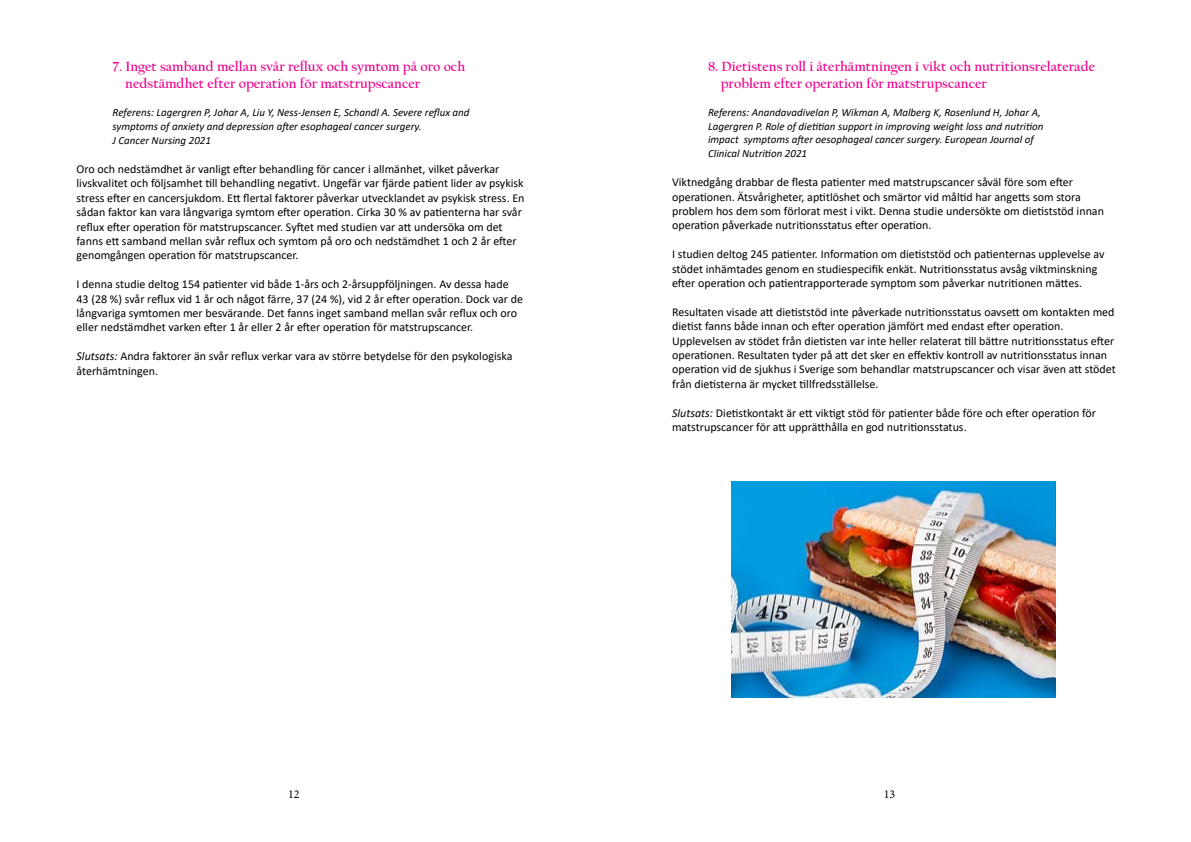
<style>
.page{position:relative;width:1191px;height:842px;background:#fff}
.page>*{position:absolute;margin:0;border:0;box-sizing:border-box;transform-origin:0 0}
.t1{font:700 14px/16.8px "Californian FB";color:#ec008c}
.t2{font:12px/14.4px "Calibri";color:#000}
.t3{font:12px "Minion Pro";color:#000}
.t4{font:italic 11px/13.2px "Calibri";color:#000}
.s1{font-style:italic}
</style>
<div class="page">
<img style="left:731px;top:482px;width:324px;height:216px">
<p class="t1" style="left:125px;top:58px;width:341px;text-indent:-13px">7. Inget samband mellan svår reflux och symtom på oro och nedstämdhet efter operation för matstrupscancer</p>
<p class="t4" style="left:113px;top:106px;width:358px">Referens: Lagergren P, Johar A, Liu Y, Ness-Jensen E, Schandl A. Severe reflux and symptoms of anxiety and depression after esophageal cancer surgery.</p>
<p class="t4" style="left:113px;top:133px;width:100px">J Cancer Nursing 2021</p>
<p class="t2" style="left:77px;top:161px;width:449px">Oro och nedstämdhet är vanligt efter behandling för cancer i allmänhet, vilket påverkar livskvalitet och följsamhet till behandling negativt. Ungefär var fjärde patient lider av psykisk stress efter en cancersjukdom. Ett flertal faktorer påverkar utvecklandet av psykisk stress. En sådan faktor kan vara långvariga symtom efter operation. Cirka 30 % av patienterna har svår reflux efter operation för matstrupscancer. Syftet med studien var att undersöka om det fanns ett samband mellan svår reflux och symtom på oro och nedstämdhet 1 och 2 år efter genomgången operation för matstrupscancer.</p>
<p class="t2" style="left:77px;top:277px;width:448px">I denna studie deltog 154 patienter vid både 1-års och 2-årsuppföljningen. Av dessa hade 43 (28 %) svår reflux vid 1 år och något färre, 37 (24 %), vid 2 år efter operation. Dock var de långvariga symtomen mer besvärande. Det fanns inget samband mellan svår reflux och oro eller nedstämdhet varken efter 1 år eller 2 år efter operation för matstrupscancer.</p>
<p class="t2" style="left:77px;top:349px;width:437px"><span class="s1">Slutsats:</span> Andra faktorer än svår reflux verkar vara av större betydelse för den psykologiska återhämtningen.</p>
<p class="t1" style="left:720px;top:58px;width:376px;text-indent:-13px">8. Dietistens roll i återhämtningen i vikt och nutritionsrelaterade problem efter operation för matstrupscancer</p>
<p class="t4" style="left:708px;top:106px;width:337px">Referens: Anandavadivelan P, Wikman A, Malberg K, Rosenlund H, Johar A,<br>Lagergren P. Role of dietitian support in improving weight loss and nutrition impact symptoms after oesophageal cancer surgery. European Journal of</p>
<p class="t4" style="left:708px;top:147px;width:101px">Clinical Nutrition 2021</p>
<p class="t2" style="left:672px;top:175px;width:433px">Viktnedgång drabbar de flesta patienter med matstrupscancer såväl före som efter operationen. Ätsvårigheter, aptitlöshet och smärtor vid måltid har angetts som stora problem hos dem som förlorat mest i vikt. Denna studie undersökte om dietiststöd innan operation påverkade nutritionsstatus efter operation.</p>
<p class="t2" style="left:672px;top:247px;width:434px">I studien deltog 245 patienter. Information om dietiststöd och patienternas upplevelse av stödet inhämtades genom en studiespecifik enkät. Nutritionsstatus avsåg viktminskning efter operation och patientrapporterade symptom som påverkar nutritionen mättes.</p>
<p class="t2" style="left:672px;top:304px;width:445px">Resultaten visade att dietiststöd inte påverkade nutritionsstatus oavsett om kontakten med dietist fanns både innan och efter operation jämfört med endast efter operation.<br>Upplevelsen av stödet från dietisten var inte heller relaterat till bättre nutritionsstatus efter operationen. Resultaten tyder på att det sker en effektiv kontroll av nutritionsstatus innan operation vid de sjukhus i Sverige som behandlar matstrupscancer och visar även att stödet från dietisterna är mycket tillfredsställelse.</p>
<p class="t2" style="left:672px;top:405px;width:425px"><span class="s1">Slutsats:</span> Dietistkontakt är ett viktigt stöd för patienter både före och efter operation för matstrupscancer för att upprätthålla en god nutritionsstatus.</p>
<p class="t3" style="left:288px;top:786px;width:13px">12</p>
<p class="t3" style="left:883px;top:786px;width:13px">13</p>
</div>
